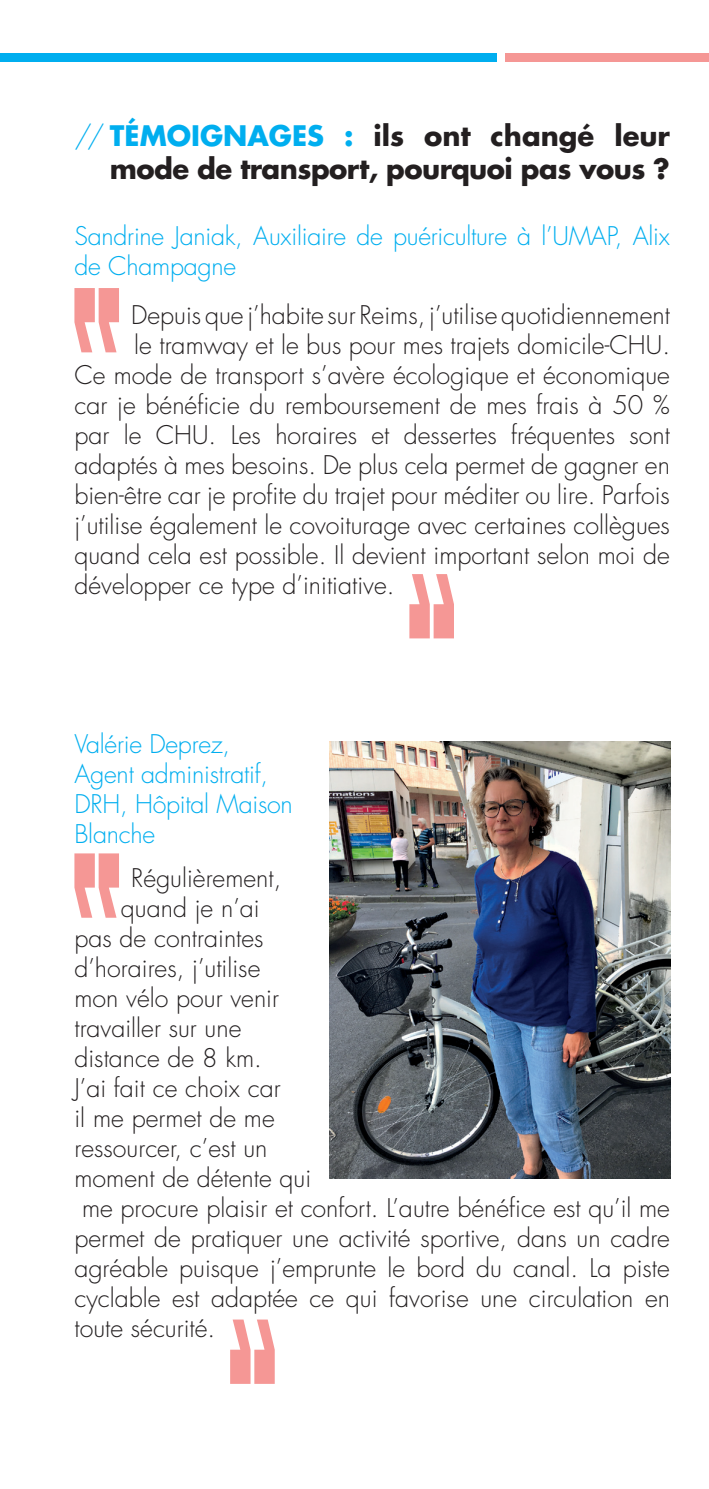
<style>
.page{position:relative;width:709px;height:1489px;background:#fff}
.page>*{position:absolute;margin:0;border:0;box-sizing:border-box;transform-origin:0 0}
.t1{font:700 27.5px/33px "Futura";letter-spacing:-.01em;color:#231f20;text-align:right}
.t2{font:300 25px/30px "Futura";color:#231f20}
.t3{font:300 25px/30px "Futura";letter-spacing:-.01em;color:#00aeef}
.s1{font-weight:300;color:#00aeef}
.s2{color:#00aeef}
</style>
<div class="page">
<div style="left:0;top:53px;width:496px;height:9px;background:#00aeef"></div>
<div style="left:505px;top:53px;width:204px;height:9px;background:#f59795"></div>
<svg style="left:74px;top:288px;width:45px;height:64px"></svg>
<svg style="left:409px;top:574px;width:45px;height:64px"></svg>
<svg style="left:74px;top:853px;width:45px;height:64px"></svg>
<svg style="left:230px;top:1319px;width:45px;height:64px"></svg>
<img style="left:329px;top:741px;width:341px;height:437px">
<p class="t1" style="left:74px;top:119px;width:597px"><span class="s1">//</span> <span class="s2">TÉMOIGNAGES :</span> ils ont changé leur mode de transport, pourquoi pas vous ?</p>
<p class="t3" style="left:74px;top:221px;width:597px">Sandrine Janiak, Auxiliaire de puériculture à l’UMAP, Alix de Champagne</p>
<p class="t2" style="left:131px;top:300px;width:540px">Depuis que j’habite sur Reims, j’utilise quotidiennement</p>
<p class="t2" style="left:134px;top:330px;width:537px">le tramway et le bus pour mes trajets domicile-CHU.</p>
<p class="t2" style="left:74px;top:360px;width:597px">Ce mode de transport s’avère écologique et économique</p>
<p class="t2" style="left:74px;top:390px;width:597px">car je bénéficie du remboursement de mes frais à 50 %</p>
<p class="t2" style="left:74px;top:420px;width:597px">par le CHU. Les horaires et dessertes fréquentes sont</p>
<p class="t2" style="left:74px;top:450px;width:597px">adaptés à mes besoins. De plus cela permet de gagner en</p>
<p class="t2" style="left:74px;top:480px;width:597px">bien-être car je profite du trajet pour méditer ou lire. Parfois</p>
<p class="t2" style="left:74px;top:510px;width:597px">j’utilise également le covoiturage avec certaines collègues</p>
<p class="t2" style="left:74px;top:540px;width:597px">quand cela est possible. Il devient important selon moi de</p>
<p class="t2" style="left:74px;top:570px;width:321px">développer ce type d’initiative.</p>
<p class="t3" style="left:74px;top:729px;width:220px">Valérie Deprez,<br>Agent administratif,<br>DRH, Hôpital Maison<br>Blanche</p>
<p class="t2" style="left:131px;top:863px;width:152px">Régulièrement,</p>
<p class="t2" style="left:121px;top:893px;width:140px">quand je n’ai</p>
<p class="t2" style="left:74px;top:923px;width:191px">pas de contraintes</p>
<p class="t2" style="left:74px;top:953px;width:187px">d’horaires, j’utilise</p>
<p class="t2" style="left:74px;top:983px;width:206px">mon vélo pour venir</p>
<p class="t2" style="left:74px;top:1013px;width:168px">travailler sur une</p>
<p class="t2" style="left:74px;top:1043px;width:189px">distance de 8 km.</p>
<p class="t2" style="left:74px;top:1073px;width:238px">J’ai fait ce choix car<br>il me permet de me ressourcer, c’est un moment de détente qui</p>
<p class="t2" style="left:74px;top:1193px;width:597px;text-align:justify;text-indent:8px">me procure plaisir et confort. L’autre bénéfice est qu’il me permet de pratiquer une activité sportive, dans un cadre agréable puisque j’emprunte le bord du canal. La piste cyclable est adaptée ce qui favorise une circulation en toute sécurité.</p>
</div>
